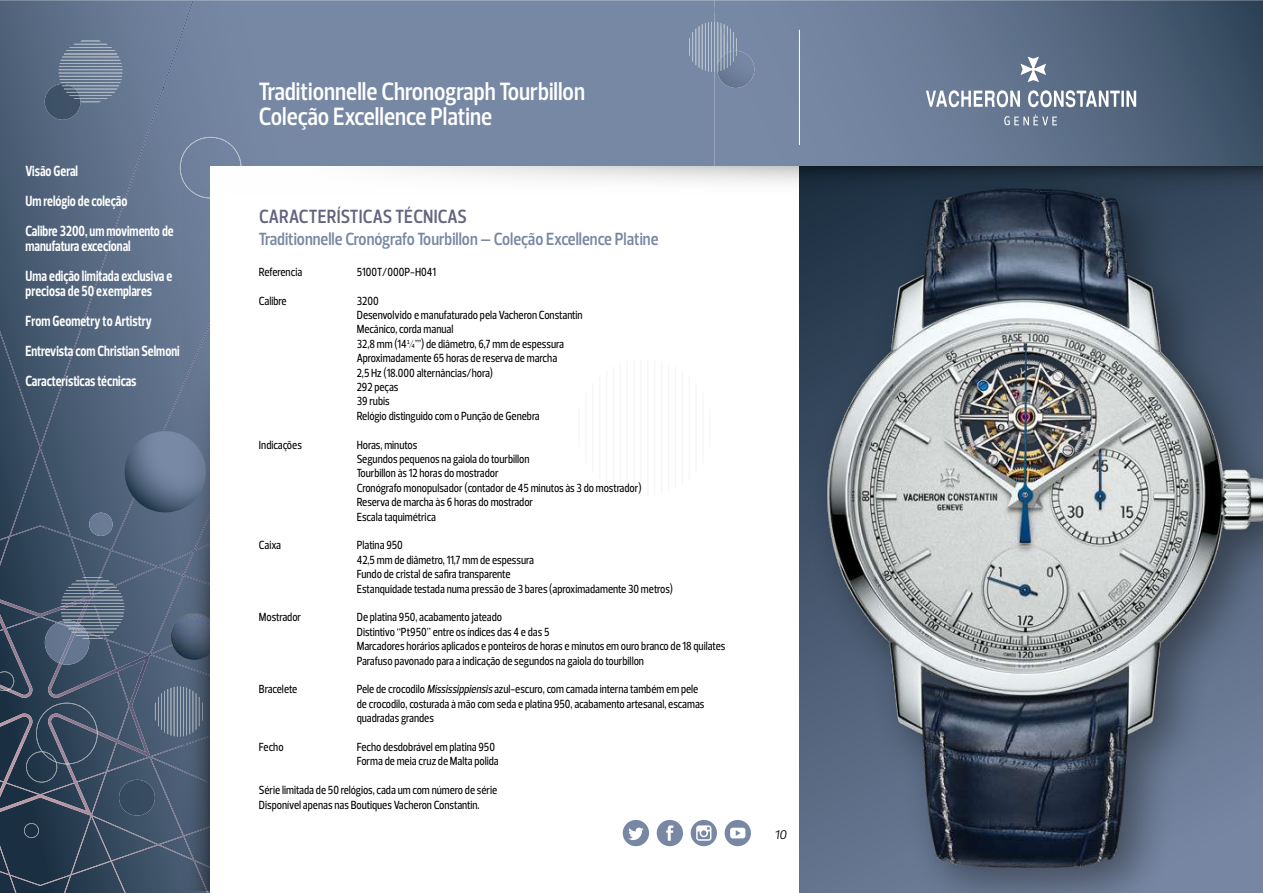
<style>
.page{position:relative;width:1263px;height:893px;background:#fff}
.page>*{position:absolute;margin:0;border:0;box-sizing:border-box;transform-origin:0 0}
.t1{font:600 25.5px/25.5px "Prelo Condensed";color:#fff}
.t2{font:600 19.5px "Prelo Condensed";letter-spacing:.005em;color:#646481}
.t3{font:600 18px "Prelo Condensed";color:#7887a3}
.t4{font:700 15px/30px "Prelo Condensed";color:#fff;scale:.9 1}
.t5{font:italic 12.75px "Prelo";color:#000}
.t6{font:500 12px/14.4px "Prelo Condensed";color:#000}
.s1{font-style:italic}
</style>
<div class="page">
<div style="left:236px;top:0;width:478px;height:166px;background:#7788a4"></div>
<svg style="left:714px;top:0;width:549px;height:166px;background:#5f718b"></svg>
<svg style="left:0;top:0;width:236px;height:893px;background:#4d5f76"></svg>
<svg style="left:24px;top:823px;width:15px;height:15px"></svg>
<svg style="left:26px;top:703px;width:72px;height:79px;background:#3b4c5f"></svg>
<svg style="left:180px;top:137px;width:61px;height:53px;background:#73849f"></svg>
<div style="left:119px;top:780px;width:36px;height:36px;background:#364b60;border-radius:18px"></div>
<div style="left:89px;top:513px;width:24px;height:23px;background:#697b95;border-radius:12px"></div>
<svg style="left:155px;top:686px;width:8px;height:51px"></svg>
<svg style="left:0;top:671px;width:14px;height:20px"></svg>
<svg style="left:45px;top:577px;width:79px;height:88px;background:#5a6a7f"></svg>
<svg style="left:66px;top:41px;width:49px;height:10px"></svg>
<hr style="left:64px;top:53px;width:53px;height:1px;background:#a0acba">
<svg style="left:45px;top:57px;width:77px;height:63px;background:#67788e"></svg>
<img style="left:717px;top:51px;width:37px;height:37px">
<svg style="left:689px;top:22px;width:48px;height:50px;background:#8a98b0"></svg>
<svg style="left:125px;top:431px;width:81px;height:81px;background:#576a82"></svg>
<svg style="left:926px;top:57px;width:210px;height:68px;background:#74849a"></svg>
<svg style="left:163px;top:190px;width:47px;height:701px;background:#5b6b83"></svg>
<div style="left:210px;top:166px;width:1052px;height:727px;background:#fff"></div>
<svg style="left:385px;top:166px;width:414px;height:17px"></svg>
<svg style="left:623px;top:820px;width:26px;height:26px"></svg>
<svg style="left:657px;top:820px;width:26px;height:26px"></svg>
<svg style="left:725px;top:820px;width:26px;height:26px"></svg>
<svg style="left:691px;top:820px;width:26px;height:26px"></svg>
<hr style="left:799px;top:30px;width:1px;height:115px;background:#fff">
<img style="left:799px;top:214px;width:464px;height:679px">
<svg style="left:799px;top:166px;width:464px;height:48px;background:#223244"></svg>
<p class="t4" style="left:26px;top:156px;width:166px">Visão Geral<br>Um relógio de coleção<br>Calibre 3200, um movimento de</p>
<p class="t4" style="left:26px;top:231px;width:165px">manufatura excecional<br>Uma edição limitada exclusiva e</p>
<p class="t4" style="left:26px;top:276px;width:173px">preciosa de 50 exemplares<br>From Geometry to Artistry<br>Entrevista com Christian Selmoni<br>Características técnicas</p>
<h1 class="t1" style="left:259px;top:79px;width:328px">Traditionnelle Chronograph Tourbillon<br>Coleção Excellence Platine</h1>
<h2 class="t2" style="left:259px;top:205px;width:209px">CARACTERÍSTICAS TÉCNICAS</h2>
<h3 class="t3" style="left:259px;top:228px;width:401px">Traditionnelle Cronógrafo Tourbillon – Coleção Excellence Platine</h3>
<p class="t6" style="left:259px;top:265px;width:45px">Referencia</p>
<p class="t6" style="left:357px;top:265px;width:81px">5100T/000P-H041</p>
<p class="t6" style="left:259px;top:293px;width:29px">Calibre</p>
<p class="t6" style="left:357px;top:293px;width:227px">3200<br>Desenvolvido e manufaturado pela Vacheron Constantin<br>Mecânico, corda manual<br>32,8 mm (14¼’’’) de diâmetro, 6,7 mm de espessura<br>Aproximadamente 65 horas de reserva de marcha<br>2,5 Hz (18.000 alternâncias/hora)<br>292 peças<br>39 rubis<br>Relógio distinguido com o Punção de Genebra</p>
<p class="t6" style="left:259px;top:437px;width:44px">Indicações</p>
<p class="t6" style="left:357px;top:437px;width:286px">Horas, minutos<br>Segundos pequenos na gaiola do tourbillon<br>Tourbillon às 12 horas do mostrador<br>Cronógrafo monopulsador (contador de 45 minutos às 3 do mostrador)<br>Reserva de marcha às 6 horas do mostrador<br>Escala taquimétrica</p>
<p class="t6" style="left:259px;top:538px;width:24px">Caixa</p>
<p class="t6" style="left:357px;top:538px;width:318px">Platina 950<br>42,5 mm de diâmetro, 11,7 mm de espessura<br>Fundo de cristal de safira transparente<br>Estanquidade testada numa pressão de 3 bares (aproximadamente 30 metros)</p>
<p class="t6" style="left:259px;top:610px;width:44px">Mostrador</p>
<p class="t6" style="left:357px;top:610px;width:370px">De platina 950, acabamento jateado<br>Distintivo “Pt950” entre os índices das 4 e das 5<br>Marcadores horários aplicados e ponteiros de horas e minutos em ouro branco de 18 quilates Parafuso pavonado para a indicação de segundos na gaiola do tourbillon</p>
<p class="t6" style="left:259px;top:682px;width:40px">Bracelete</p>
<p class="t6" style="left:357px;top:682px;width:349px">Pele de crocodilo <span class="s1">Mississippiensis</span>azul-escuro, com camada interna também em pele de crocodilo, costurada à mão com seda e platina 950, acabamento artesanal, escamas quadradas grandes</p>
<p class="t6" style="left:259px;top:740px;width:26px">Fecho</p>
<p class="t6" style="left:357px;top:740px;width:143px">Fecho desdobrável em platina 950<br>Forma de meia cruz de Malta polida</p>
<p class="t6" style="left:259px;top:783px;width:240px">Série limitada de 50 relógios, cada um com número de série<br>Disponível apenas nas Boutiques Vacheron Constantin.</p>
<p class="t5" style="left:774px;top:826px;width:14px">10</p>
</div>
